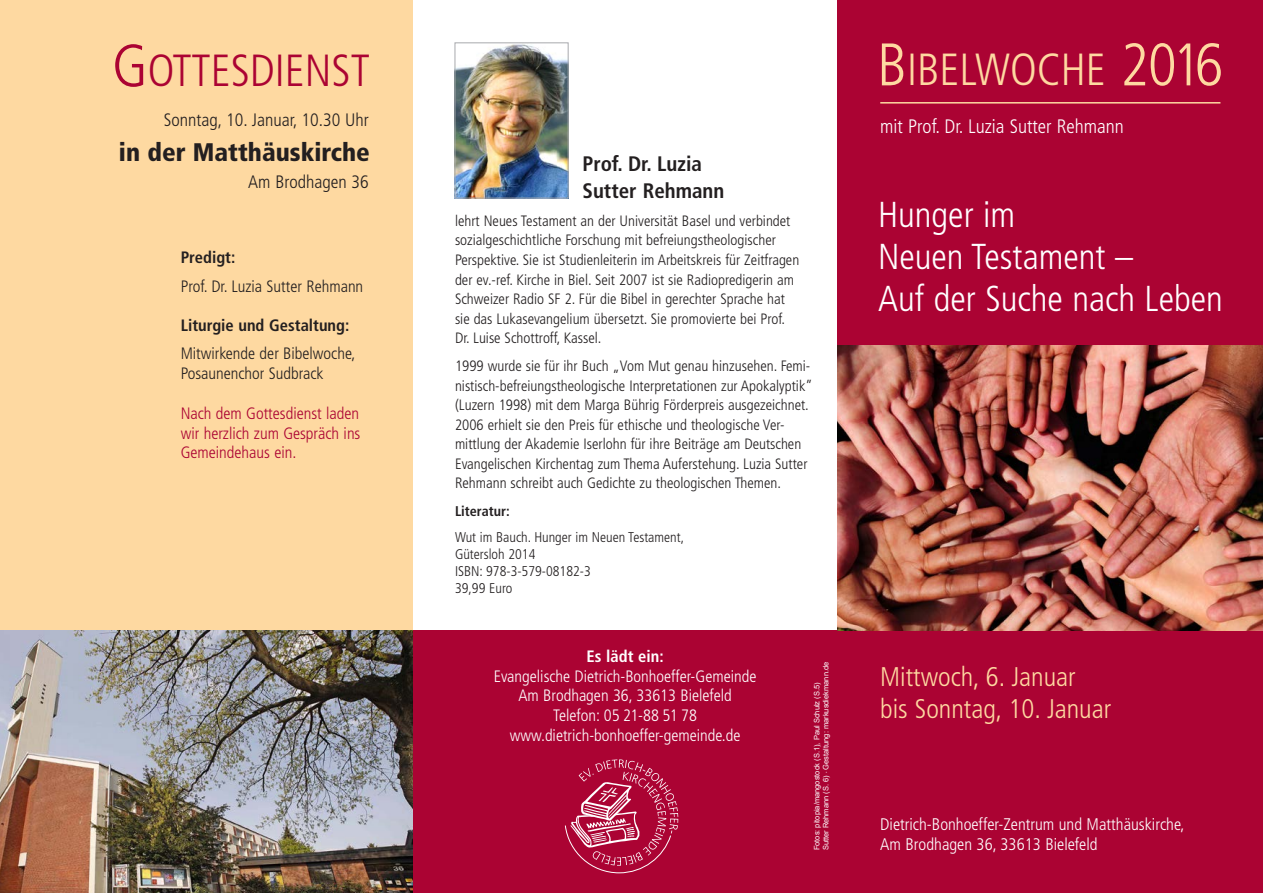
<style>
.page{position:relative;width:1263px;height:893px;background:#fff}
.page>*{position:absolute;margin:0;border:0;box-sizing:border-box;transform-origin:0 0}
.t1{font:300 condensed 45px "Frutiger";color:#fed9a1}
.t2{font:300 condensed 45px "Frutiger";color:#ab0333}
.t3{font:300 condensed 36px/41.5px "Frutiger";color:#fff}
.t4{font:300 condensed 27px/32.4px "Frutiger";color:#fed9a1}
.t5{font:900 condensed 25.5px "Frutiger";color:#231f20}
.t6{font:700 condensed 21px/27px "Frutiger";color:#231f20}
.t7{font:300 condensed 19.5px "Frutiger";color:#fff}
.t8{font:300 condensed 18px "Frutiger";color:#231f20}
.t9{font:300 condensed 16.8px "Frutiger";color:#fff}
.t10{font:300 condensed 16.5px/19.8px "Frutiger";color:#fff;text-align:center}
.t11{font:300 condensed 16.5px/19.8px "Frutiger";color:#231f20}
.t12{font:300 condensed 16.5px/19.8px "Frutiger";color:#ab0333;text-align:justify}
.t13{font:700 condensed 16.5px "Frutiger";color:#231f20}
.t14{font:700 condensed 16.5px "Frutiger";color:#fff}
.t15{font:300 condensed 15px/19.5px "Frutiger";color:#231f20}
.t16{font:300 condensed 14.1px/17px "Frutiger";color:#231f20}
.t17{font:700 condensed 14.1px "Frutiger";color:#231f20}
.t18{font:7.5px/9px "Arial";color:#fff}
.s1{font-size:60px}
.s2{font-family:"Myriad Pro"}
</style>
<div class="page">
<div style="left:0;top:0;width:412px;height:893px;background:#fed9a1"></div>
<div style="left:838px;top:0;width:425px;height:345px;background:#ab0333"></div>
<img style="left:457px;top:45px;width:109px;height:151px">
<div style="left:455px;top:43px;width:113px;height:155px;border:1px solid #a8a9ad"></div>
<hr style="left:880px;top:102px;width:340px;height:2px;background:#fed9a1">
<div style="left:412px;top:631px;width:851px;height:262px;background:#ab0333"></div>
<svg style="left:564px;top:759px;width:114px;height:115px"></svg>
<img style="left:0;top:631px;width:412px;height:262px">
<img style="left:838px;top:345px;width:425px;height:286px">
<h1 class="t2" style="left:112px;top:45px;width:259px"><span class="s1">G</span>OTTESDIENST</h1>
<p class="t8" style="left:164px;top:110px;width:206px">Sonntag, 10. Januar, 10.30 Uhr</p>
<h3 class="t5" style="left:119px;top:136px;width:252px">in der Matthäuskirche</h3>
<p class="t8" style="left:248px;top:172px;width:122px">Am Brodhagen 36</p>
<p class="t13" style="left:181px;top:248px;width:56px">Predigt:</p>
<p class="t11" style="left:181px;top:276px;width:184px">Prof. Dr. Luzia Sutter Rehmann</p>
<p class="t13" style="left:181px;top:316px;width:170px">Liturgie und Gestaltung:</p>
<p class="t11" style="left:181px;top:344px;width:176px">Mitwirkende der Bibelwoche,<br>Posaunenchor Sudbrack</p>
<p class="t12" style="left:181px;top:403px;width:181px">Nach dem Gottesdienst laden wir herzlich zum Gespräch ins Gemeindehaus ein.</p>
<h3 class="t6" style="left:583px;top:150px;width:143px">Prof. Dr. Luzia<br>Sutter Rehmann</h3>
<p class="t15" style="left:455px;top:211px;width:346px">lehrt Neues Testament an der Universität Basel und verbindet sozialgeschichtliche Forschung mit befreiungstheologischer Perspektive. Sie ist Studienleiterin im Arbeitskreis für Zeitfragen der ev.-ref. Kirche in Biel. Seit 2007 ist sie Radiopredigerin am Schweizer Radio SF 2. Für die Bibel in gerechter Sprache hat sie das Lukasevangelium übersetzt. Sie promovierte bei Prof.<br>Dr. Luise Schottroff, Kassel.</p>
<p class="t15" style="left:455px;top:356px;width:359px">1999 wurde sie für ihr Buch „Vom Mut genau hinzusehen. Femi&shy;nistisch-befreiungstheologische Interpretationen zur Apokalyptik” (Luzern 1998) mit dem Marga Bührig Förderpreis ausgezeichnet.<br>2006 erhielt sie den Preis für ethische und theologische Ver&shy;mittlung der Akademie Iserlohn für ihre Beiträge am Deutschen Evangelischen Kirchentag zum Thema Auferstehung. Luzia Sutter Rehmann schreibt auch Gedichte zu theologischen Themen.</p>
<p class="t17" style="left:455px;top:503px;width:56px">Literatur:</p>
<p class="t16" style="left:455px;top:529px;width:231px">Wut im Bauch. Hunger im Neuen Testament,<br>Gütersloh 2014<br>ISBN: 978-3-579-08182-3<br>39,99 Euro</p>
<p class="t14" style="left:587px;top:646px;width:79px">Es lädt ein:</p>
<p class="t10" style="left:494px;top:666px;width:264px">Evangelische Dietrich-Bonhoeffer-Gemeinde Am Brodhagen 36, 33613 Bielefeld Telefon: 05 21-88 51 78 www.dietrich-bonhoeffer-gemeinde.de</p>
<p class="t18" style="left:812px;top:850px;width:190px;rotate:-90deg">Fotos: pitopia/mangostock (S.1), Paul Schulz (S.5)<br>Sutter Rehmann (S. 6) <span class="s2">∙</span> Gestaltung: markusdiekmann.de</p>
<h1 class="t1" style="left:877px;top:44px;width:348px"><span class="s1">B</span>IBELWOCHE <span class="s1">2016</span></h1>
<h3 class="t7" style="left:880px;top:115px;width:245px">mit Prof. Dr. Luzia Sutter Rehmann</h3>
<h2 class="t3" style="left:878px;top:195px;width:346px">Hunger im<br>Neuen Testament –<br>Auf der Suche nach Leben</h2>
<h3 class="t4" style="left:880px;top:661px;width:233px">Mittwoch, 6. Januar<br>bis Sonntag, 10. Januar</h3>
<p class="t9" style="left:880px;top:815px;width:306px">Dietrich-Bonhoeffer-Zentrum und Matthäuskirche,</p>
<p class="t9" style="left:880px;top:835px;width:219px">Am Brodhagen 36, 33613 Bielefeld</p>
</div>
